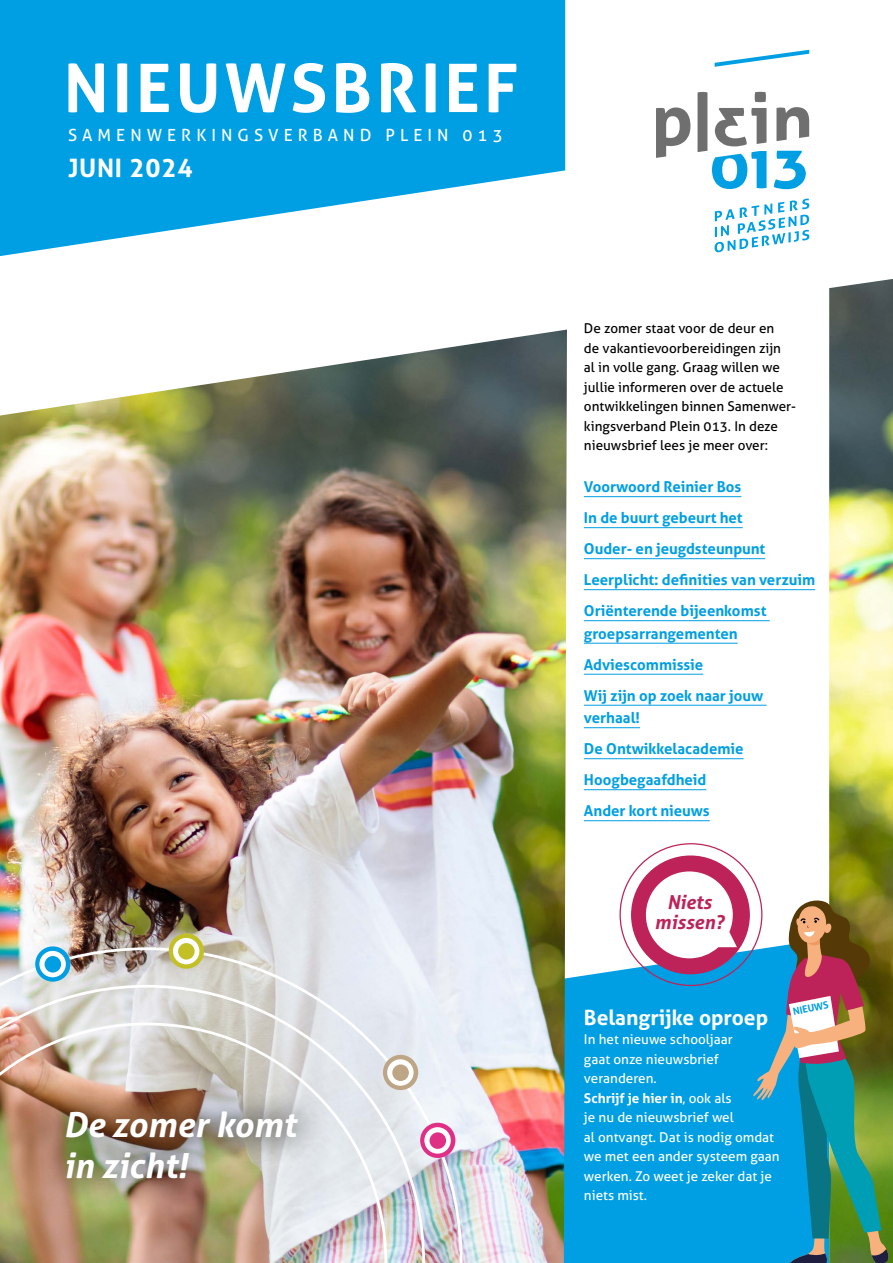
<style>
.page{position:relative;width:893px;height:1263px;background:#fff}
.page>*{position:absolute;margin:0;border:0;box-sizing:border-box;transform-origin:0 0}
.t1{font:700 67.05px "Aller";letter-spacing:.06em;color:#fff}
.t2{font:italic 700 34.5px/41.4px "Aller";color:#fff}
.t3{font:700 25.5px "Aller";letter-spacing:.03em;color:#fff}
.t4{font:700 21px "Aller";color:#fff}
.t5{font:italic 700 19.2px/20.2px "Aller";color:#bc2358;text-align:center}
.t6{font:16.8px "Aller";letter-spacing:.3em;color:#fff}
.t7{font:700 15px/31px "Aller";color:#009fe3}
.t8{font:13.5px/19.5px "Aller";color:#000}
.t9{font:13.5px/19.5px "Aller";color:#fff}
.t10{font:700 10.05px "Aller";color:#009fe3}
.s1{font-weight:700}
</style>
<div class="page">
<svg style="left:567px;top:929px;width:64px;height:334px;background:#21abe6"></svg>
<svg style="left:0;top:0;width:565px;height:256px;fill:#009fe3"></svg>
<img style="left:0;top:330px;width:567px;height:933px">
<svg style="left:774px;top:151px;width:32px;height:38px"></svg>
<svg style="left:698px;top:92px;width:68px;height:97px"></svg>
<svg style="left:776px;top:107px;width:33px;height:34px"></svg>
<svg style="left:656px;top:107px;width:34px;height:51px"></svg>
<svg style="left:714px;top:199px;width:95px;height:53px"></svg>
<svg style="left:715px;top:50px;width:94px;height:17px"></svg>
<img style="left:829px;top:279px;width:64px;height:984px">
<hr style="left:584px;top:496px;width:157px;height:1px;background:#009fe3">
<hr style="left:584px;top:527px;width:159px;height:1px;background:#009fe3">
<hr style="left:584px;top:558px;width:181px;height:1px;background:#009fe3">
<hr style="left:584px;top:589px;width:231px;height:1px;background:#009fe3">
<hr style="left:584px;top:620px;width:186px;height:1px;background:#009fe3">
<hr style="left:584px;top:643px;width:154px;height:1px;background:#009fe3">
<hr style="left:584px;top:674px;width:119px;height:1px;background:#009fe3">
<hr style="left:584px;top:705px;width:183px;height:1px;background:#009fe3">
<hr style="left:584px;top:727px;width:56px;height:1px;background:#009fe3">
<hr style="left:584px;top:758px;width:160px;height:1px;background:#009fe3">
<hr style="left:584px;top:789px;width:122px;height:1px;background:#009fe3">
<hr style="left:584px;top:820px;width:126px;height:1px;background:#009fe3">
<hr style="left:584px;top:1107px;width:99px;height:1px;background:#009fe3">
<svg style="left:631px;top:855px;width:259px;height:408px;background:#5099ae"></svg>
<img style="left:0;top:947px;width:463px;height:316px">
<svg style="left:0;top:985px;width:425px;height:278px;background:#dedfe1"></svg>
<img style="left:0;top:1022px;width:387px;height:241px">
<svg style="left:169px;top:933px;width:35px;height:36px"></svg>
<div style="left:173px;top:938px;width:26px;height:26px;background:#fff;border-radius:50%"></div>
<div style="left:178px;top:943px;width:17px;height:16px;background:#c3c025;border-radius:50%"></div>
<div style="left:383px;top:1055px;width:35px;height:35px;background:#bda586;border-radius:50%"></div>
<div style="left:387px;top:1059px;width:27px;height:27px;background:#fff;border-radius:50%"></div>
<div style="left:392px;top:1064px;width:17px;height:17px;background:#bda586;border-radius:50%"></div>
<div style="left:420px;top:1123px;width:35px;height:35px;background:#df3085;border-radius:50%"></div>
<svg style="left:424px;top:1127px;width:27px;height:27px"></svg>
<div style="left:429px;top:1132px;width:17px;height:17px;background:#df3085;border-radius:50%"></div>
<svg style="left:35px;top:946px;width:35px;height:36px"></svg>
<svg style="left:39px;top:951px;width:27px;height:26px"></svg>
<div style="left:45px;top:956px;width:16px;height:16px;background:#009fe3;border-radius:50%"></div>
<img style="left:40px;top:1084px;width:283px;height:122px">
<h1 class="t1" style="left:64px;top:46px;width:456px">NIEUWSBRIEF</h1>
<p class="t6" style="left:68px;top:124px;width:436px">SAMENWERKINGSVERBAND PLEIN 013</p>
<h3 class="t3" style="left:68px;top:151px;width:126px">JUNI 2024</h3>
<h2 class="t2" style="left:63px;top:1103px;width:234px">De zomer komt in zicht!</h2>
<p class="t8" style="left:584px;top:319px;width:214px">De zomer staat voor de deur en<br>de vakantievoorbereidingen zijn<br>al in volle gang. Graag willen we jullie informeren over de actuele ontwikkelingen binnen Samenwer&shy;kingsverband Plein 013. In deze nieuwsbrief lees je meer over:</p>
<p class="t7" style="left:584px;top:471px;width:233px">Voorwoord Reinier Bos<br>In de buurt gebeurt het<br>Ouder- en jeugdsteunpunt<br>Leerplicht: definities van verzuim<br>Oriënterende bijeenkomst</p>
<p class="t7" style="left:584px;top:618px;width:181px">groepsarrangementen<br>Adviescommissie<br>Wij zijn op zoek naar jouw</p>
<p class="t7" style="left:584px;top:702px;width:161px">verhaal!<br>De Ontwikkelacademie<br>Hoogbegaafdheid<br>Ander kort nieuws</p>
<p class="t5" style="left:654px;top:892px;width:71px">Niets missen?</p>
<h3 class="t4" style="left:584px;top:1004px;width:186px">Belangrijke oproep</h3>
<p class="t9" style="left:584px;top:1030px;width:197px">In het nieuwe schooljaar<br>gaat onze nieuwsbrief veranderen.<br><span class="s1">Schrijf je hier in</span>, ook als<br>je nu de nieuwsbrief wel<br>al ontvangt. Dat is nodig omdat we met een ander systeem gaan werken. Zo weet je zeker dat je niets mist.</p>
<p class="t10" style="left:792px;top:1005px;width:38px;rotate:-12deg">NIEUWS</p>
</div>
